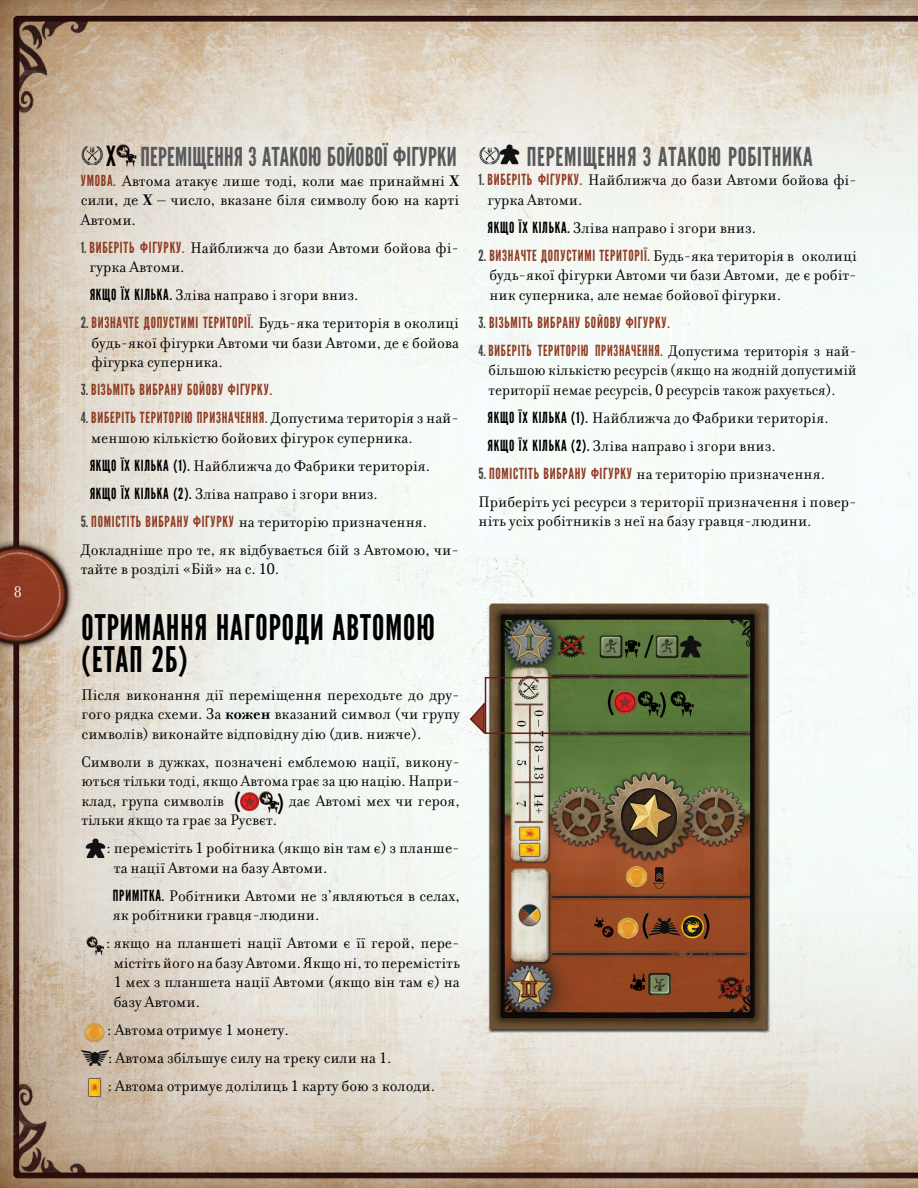
<style>
.page{position:relative;width:918px;height:1188px;background:#fff}
.page>*{position:absolute;margin:0;border:0;box-sizing:border-box;transform-origin:0 0}
.t1{font:34.5px/31.5px "League Gothic";letter-spacing:.03em;color:#000}
.t2{font:25.5px "League Gothic";letter-spacing:.01em;color:#58595b}
.t3{font:25.5px "League Gothic";letter-spacing:.03em;color:#58595b}
.t4{font:16.5px/19.5px "Filosofia Cyr";color:#000}
.t5{font:16.5px/19.5px "Filosofia Cyr";color:#000;scale:.96 1}
.t6{font:16.5px "Filosofia Cyr";color:#fff}
.t7{font:15px "League Gothic";letter-spacing:.05em;color:#903b23}
.t8{font:15px "League Gothic";letter-spacing:.05em;color:#903b23;scale:.96 1}
.s1{font-size:27.15px;color:#000}
.s2{font-family:"League Gothic";font-size:15px;color:#903b23}
.s3{font-weight:700}
.s4{font-family:"League Gothic";font-size:15px;color:#46443e}
.s5{font-family:"League Gothic";font-size:15px}
.s6{color:#46443e}
.s7{font-family:"Filosofia Cyr";font-size:16.5px;color:#000}
.s8{font-family:"PT Serif";font-size:15px}
.s9{font-family:"League Gothic";font-size:22.95px}
</style>
<div class="page">
<img style="left:0;top:0;width:918px;height:1188px">
<div style="left:489px;top:603px;width:281px;height:430px;background:#000;opacity:.75"></div>
<img style="left:489px;top:604px;width:278px;height:425px">
<svg style="left:469px;top:700px;width:17px;height:35px"></svg>
<div style="left:485px;top:677px;width:74px;height:57px;border:2px solid #6e1a13"></div>
<img style="left:499px;top:145px;width:20px;height:19px">
<img style="left:479px;top:146px;width:21px;height:20px">
<img style="left:114px;top:142px;width:18px;height:19px">
<img style="left:121px;top:150px;width:19px;height:19px">
<img style="left:81px;top:146px;width:23px;height:20px">
<img style="left:240px;top:792px;width:18px;height:19px">
<img style="left:257px;top:789px;width:18px;height:18px">
<img style="left:264px;top:797px;width:18px;height:19px">
<img style="left:86px;top:838px;width:19px;height:20px">
<img style="left:85px;top:934px;width:14px;height:15px">
<img style="left:92px;top:943px;width:14px;height:14px">
<img style="left:85px;top:1019px;width:19px;height:28px">
<img style="left:82px;top:1051px;width:26px;height:14px">
<img style="left:88px;top:1077px;width:14px;height:20px">
<p class="t6" style="left:14px;top:583px;width:10px">8</p>
<h2 class="t2" style="left:106px;top:143px;width:352px"><span class="s1">X</span> ПЕРЕМІЩЕННЯ З АТАКОЮ БОЙОВОЇ ФІГУРКИ</h2>
<p class="t4" style="left:81px;top:171px;width:380px;text-align:justify"><span class="s2">УМОВА.</span> Автома атакує лише тоді, коли має принаймні <span class="s3">Х </span>сили, де <span class="s3">Х</span> – число, вказане біля символу бою на карті Автоми.</p>
<p class="t4" style="left:90px;top:238px;width:371px;text-indent:-9px"><span class="s4">1.</span> <span class="s2">ВИБЕРІТЬ ФІГУРКУ.</span> Найближча до бази Автоми бойова фі&shy;гурка Автоми.</p>
<p class="t4" style="left:90px;top:286px;width:270px"><span class="s5">ЯКЩО ЇХ КІЛЬКА.</span> Зліва направо і згори вниз.</p>
<p class="t7" style="left:81px;top:314px;width:380px"><span class="s6">2.</span> ВИЗНАЧТЕ ДОПУСТИМІ ТЕРИТОРІЇ. <span class="s7">Будь-яка територія в околиці</span></p>
<p class="t4" style="left:91px;top:333px;width:369px">будь-якої фігурки Автоми чи бази Автоми, де є бойова фігурка суперника.</p>
<p class="t7" style="left:81px;top:381px;width:193px"><span class="s6">3.</span> ВІЗЬМІТЬ ВИБРАНУ БОЙОВУ ФІГУРКУ.</p>
<p class="t7" style="left:81px;top:409px;width:380px"><span class="s6">4.</span> ВИБЕРІТЬ ТЕРИТОРІЮ ПРИЗНАЧЕННЯ. <span class="s7">Допустима територія з най-</span></p>
<p class="t4" style="left:90px;top:424px;width:342px;line-height:28px">меншою кількістю бойових фігурок суперника.<br><span class="s5">ЯКЩО ЇХ КІЛЬКА (1).</span> Найближча до Фабрики територія.<br><span class="s5">ЯКЩО ЇХ КІЛЬКА (2).</span> Зліва направо і згори вниз.</p>
<p class="t7" style="left:81px;top:513px;width:348px"><span class="s6">5.</span> ПОМІСТІТЬ ВИБРАНУ ФІГУРКУ <span class="s7">на територію призначення.</span></p>
<p class="t4" style="left:81px;top:540px;width:380px">Докладніше про те, як відбувається бій з Автомою, чи&shy;тайте в розділі «Бій» на с. <span class="s8">10</span>.</p>
<h1 class="t1" style="left:82px;top:613px;width:355px">ОТРИМАННЯ НАГОРОДИ АВТОМОЮ (ЕТАП 2Б)</h1>
<p class="t4" style="left:82px;top:685px;width:380px;text-align:justify">Після виконання дії переміщення переходьте до дру&shy;гого рядка схеми. За <span class="s3">кожен</span> вказаний символ (чи групу символів) виконайте відповідну дію (див. нижче).</p>
<p class="t4" style="left:82px;top:752px;width:380px;text-align:justify">Символи в дужках, позначені емблемою нації, викону&shy;ються тільки тоді, якщо Автома грає за цю націю. Напри&shy;клад, група символів <span class="s9">(</span></p>
<p class="t4" style="left:278px;top:791px;width:184px"><span class="s9">)</span> дає Автомі мех чи героя,</p>
<p class="t4" style="left:106px;top:807px;width:355px;line-height:28px;text-indent:-25px">тільки якщо та грає за Русвєт.<br>: перемістіть <span class="s8">1</span> робітника (якщо він там є) з планше-</p>
<p class="t4" style="left:113px;top:854px;width:348px;line-height:28px">та нації Автоми на базу Автоми.<br><span class="s5">ПРИМІТКА.</span> Робітники Автоми не з’являються в селах,</p>
<p class="t4" style="left:106px;top:902px;width:355px;line-height:28px;text-indent:7px">як робітники гравця-людини.<br>: якщо на планшеті нації Автоми є її герой, пере-</p>
<p class="t4" style="left:114px;top:953px;width:348px;text-align:justify">містіть його на базу Автоми. Якщо ні, то перемістіть <span class="s8">1</span> мех з планшета нації Автоми (якщо він там є) на базу Автоми.</p>
<p class="t4" style="left:107px;top:1016px;width:329px;line-height:28px">: Автома отримує <span class="s8">1</span> монету.<br>: Автома збільшує силу на треку сили на <span class="s8">1</span>.<br>: Автома отримує долілиць <span class="s8">1</span> карту бою з колоди.</p>
<h2 class="t3" style="left:527px;top:142px;width:288px">ПЕРЕМІЩЕННЯ З АТАКОЮ РОБІТНИКА</h2>
<p class="t4" style="left:487px;top:171px;width:371px;text-indent:-9px"><span class="s4">1.</span> <span class="s2">ВИБЕРІТЬ ФІГУРКУ.</span> Найближча до бази Автоми бойова фі&shy;гурка Автоми.</p>
<p class="t4" style="left:488px;top:218px;width:270px"><span class="s5">ЯКЩО ЇХ КІЛЬКА.</span> Зліва направо і згори вниз.</p>
<p class="t7" style="left:479px;top:247px;width:380px"><span class="s6">2.</span> ВИЗНАЧТЕ ДОПУСТИМІ ТЕРИТОРІЇ. <span class="s7">Будь-яка територія в околиці</span></p>
<p class="t4" style="left:489px;top:266px;width:369px">будь-якої фігурки Автоми чи бази Автоми, де є робіт&shy;ник суперника, але немає бойової фігурки.</p>
<p class="t7" style="left:479px;top:314px;width:193px"><span class="s6">3.</span> ВІЗЬМІТЬ ВИБРАНУ БОЙОВУ ФІГУРКУ.</p>
<p class="t8" style="left:479px;top:342px;width:395px"><span class="s6">4.</span> ВИБЕРІТЬ ТЕРИТОРІЮ ПРИЗНАЧЕННЯ. <span class="s7">Допустима територія з най-</span></p>
<p class="t5" style="left:489px;top:361px;width:385px">більшою кількістю ресурсів (якщо на жодній допустимій території немає ресурсів, <span class="s8">0</span> ресурсів також рахується).</p>
<p class="t4" style="left:488px;top:404px;width:343px;line-height:28px"><span class="s5">ЯКЩО ЇХ КІЛЬКА (1).</span> Найближча до Фабрики територія.<br><span class="s5">ЯКЩО ЇХ КІЛЬКА (2).</span> Зліва направо і згори вниз.</p>
<p class="t7" style="left:479px;top:465px;width:348px"><span class="s6">5.</span> ПОМІСТІТЬ ВИБРАНУ ФІГУРКУ <span class="s7">на територію призначення.</span></p>
<p class="t4" style="left:479px;top:492px;width:380px">Приберіть усі ресурси з території призначення і повер&shy;ніть усіх робітників з неї на базу гравця-людини.</p>
</div>
